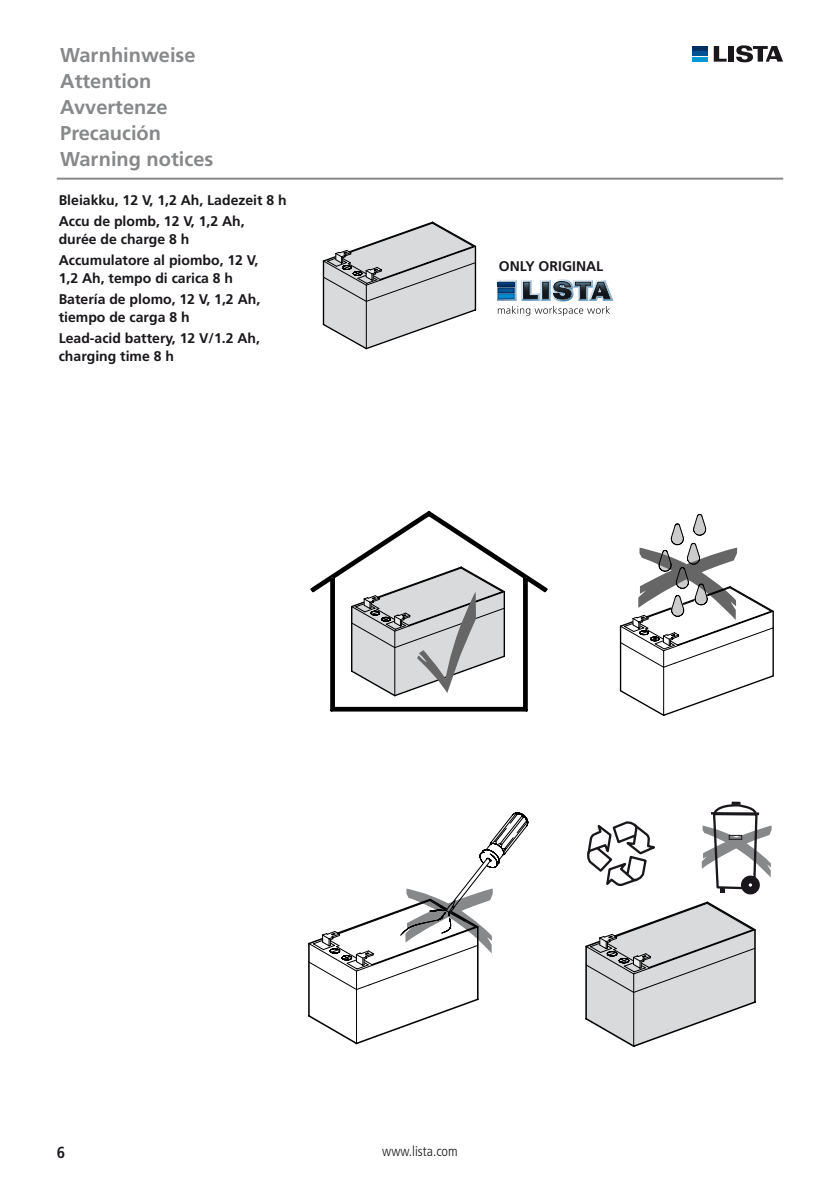
<style>
.page{position:relative;width:840px;height:1191px;background:#fff}
.page>*{position:absolute;margin:0;border:0;box-sizing:border-box;transform-origin:0 0}
.t1{font:700 20px/26px "Frutiger LT Std";color:#87888a}
.t2{font:700 condensed 16px "Frutiger LT Std";color:#1a171c}
.t3{font:700 14px/20.8px "Frutiger LT Std";color:#1a171c}
.t4{font:300 condensed 14px "Frutiger LT Std";color:#1a171c}
</style>
<div class="page">
<hr style="left:57px;top:178px;width:725px;height:2px;background:#87888a">
<hr style="left:692px;top:46px;width:15px;height:4px;background:#002f61">
<hr style="left:692px;top:52px;width:15px;height:4px;background:#005292">
<div style="left:692px;top:57px;width:15px;height:5px;background:#0098d4"></div>
<svg style="left:713px;top:46px;width:13px;height:16px"></svg>
<div style="left:727px;top:46px;width:6px;height:16px;background:#1a171c"></div>
<svg style="left:736px;top:45px;width:46px;height:17px"></svg>
<svg style="left:497px;top:279px;width:116px;height:37px"></svg>
<svg style="left:322px;top:221px;width:155px;height:129px"></svg>
<svg style="left:310px;top:511px;width:124px;height:201px"></svg>
<svg style="left:349px;top:514px;width:425px;height:202px"></svg>
<svg style="left:308px;top:812px;width:220px;height:233px"></svg>
<svg style="left:587px;top:821px;width:68px;height:66px"></svg>
<svg style="left:585px;top:901px;width:171px;height:146px"></svg>
<div style="left:740px;top:875px;width:19px;height:19px;background:#1a171c;border-radius:50%"></div>
<svg style="left:701px;top:801px;width:70px;height:91px"></svg>
<div style="left:728px;top:835px;width:13px;height:4px;border:1px solid #1a171c"></div>
<h1 class="t1" style="left:60px;top:43px;width:154px">Warnhinweise<br>Attention<br>Avvertenze<br>Precaución<br>Warning notices</h1>
<p class="t3" style="left:59px;top:190px;width:229px">Bleiakku, 12 V, 1,2 Ah, Ladezeit 8 h<br>Accu de plomb, 12 V, 1,2 Ah,</p>
<p class="t3" style="left:59px;top:229px;width:201px">durée de charge 8 h<br>Accumulatore al piombo, 12 V,</p>
<p class="t3" style="left:59px;top:268px;width:203px">1,2 Ah, tempo di carica 8 h<br>Batería de plomo, 12 V, 1,2 Ah,</p>
<p class="t3" style="left:59px;top:307px;width:203px">tiempo de carga 8 h<br>Lead-acid battery, 12 V/1.2 Ah,</p>
<p class="t3" style="left:59px;top:345px;width:117px">charging time 8 h</p>
<p class="t3" style="left:498px;top:256px;width:106px">ONLY ORIGINAL</p>
<p class="t2" style="left:57px;top:1142px;width:10px">6</p>
<p class="t4" style="left:382px;top:1143px;width:77px">www.lista.com</p>
</div>
